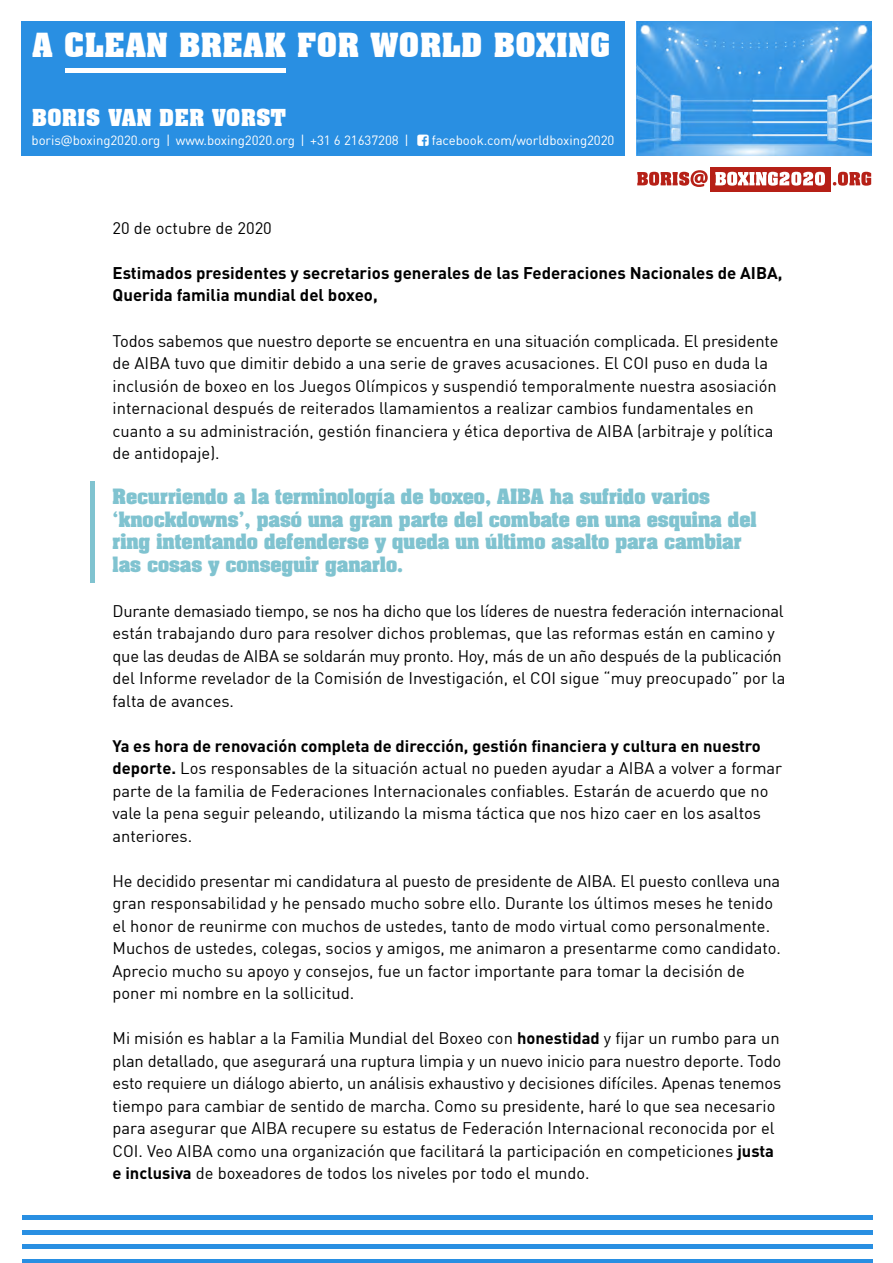
<style>
.page{position:relative;width:893px;height:1263px;background:#fff}
.page>*{position:absolute;margin:0;border:0;box-sizing:border-box;transform-origin:0 0}
.t1{font:700 32.4px "Aachen BT";color:#fff}
.t2{font:700 22.8px "Aachen BT";color:#fff}
.t3{font:700 18px/22.5px "Aachen";color:#80c3d0}
.t4{font:700 16.8px/22.5px "DIN";color:#000}
.t5{font:16.5px/22.5px "DIN";color:#000}
.t6{font:13.2px "DIN";letter-spacing:-.005em;color:#fff}
.s1{font-family:"Open Sans"}
.s2{font-weight:700}
</style>
<div class="page">
<hr style="left:22px;top:1216px;width:850px;height:4px;background:#298fe2">
<div style="left:22px;top:1230px;width:850px;height:5px;background:#298fe2"></div>
<hr style="left:22px;top:1245px;width:850px;height:4px;background:#298fe2">
<hr style="left:22px;top:1259px;width:850px;height:4px;background:#298fe2">
<img style="left:636px;top:21px;width:236px;height:135px">
<div style="left:21px;top:21px;width:603px;height:135px;background:#298fe2"></div>
<hr style="left:65px;top:69px;width:220px;height:4px;background:#fff">
<div style="left:710px;top:167px;width:120px;height:25px;background:#b62017"></div>
<svg style="left:832px;top:172px;width:39px;height:14px"></svg>
<svg style="left:715px;top:172px;width:110px;height:14px"></svg>
<svg style="left:637px;top:170px;width:70px;height:17px"></svg>
<hr style="left:90px;top:481px;width:4px;height:102px;background:#80c3d0">
<h1 class="t1" style="left:32px;top:25px;width:580px">A CLEAN BREAK FOR WORLD BOXING</h1>
<h2 class="t2" style="left:32px;top:103px;width:256px">BORIS VAN DER VORST</h2>
<p class="t6" style="left:32px;top:132px;width:378px">boris<span class="s1">@</span>boxing2020.org | www.boxing2020.org | +31 6 21637208 |</p>
<p class="t6" style="left:432px;top:132px;width:184px">facebook.com/worldboxing2020</p>
<p class="t5" style="left:112px;top:216px;width:161px">20 de octubre de 2020</p>
<p class="t4" style="left:112px;top:261px;width:671px">Estimados presidentes y secretarios generales de las Federaciones Nacionales de AIBA,<br>Querida familia mundial del boxeo,</p>
<p class="t5" style="left:112px;top:329px;width:667px">Todos sabemos que nuestro deporte se encuentra en una situación complicada. El presidente de AIBA tuvo que dimitir debido a una serie de graves acusaciones. El COI puso en duda la inclusión de boxeo en los Juegos Olímpicos y suspendió temporalmente nuestra asosiación internacional después de reiterados llamamientos a realizar cambios fundamentales en cuanto a su administración, gestión financiera y ética deportiva de AIBA (arbitraje y política de antidopaje).</p>
<p class="t3" style="left:112px;top:484px;width:645px">Recurriendo a la terminología de boxeo, AIBA ha sufrido varios ‘knockdowns’, pasó una gran parte del combate en una esquina del ring intentando defenderse y queda un último asalto para cambiar las cosas y conseguir ganarlo.</p>
<p class="t5" style="left:112px;top:599px;width:674px">Durante demasiado tiempo, se nos ha dicho que los líderes de nuestra federación internacional están trabajando duro para resolver dichos problemas, que las reformas están en camino y que las deudas de AIBA se soldarán muy pronto. Hoy, más de un año después de la publicación del Informe revelador de la Comisión de Investigación, el COI sigue “muy preocupado” por la falta de avances.</p>
<p class="t5" style="left:112px;top:734px;width:671px"><span class="s2">Ya es hora de renovación completa de dirección, gestión financiera y cultura en nuestro deporte.</span> Los responsables de la situación actual no pueden ayudar a AIBA a volver a formar parte de la familia de Federaciones Internacionales confiables. Estarán de acuerdo que no vale la pena seguir peleando, utilizando la misma táctica que nos hizo caer en los asaltos anteriores.</p>
<p class="t5" style="left:112px;top:869px;width:670px">He decidido presentar mi candidatura al puesto de presidente de AIBA. El puesto conlleva una gran responsabilidad y he pensado mucho sobre ello. Durante los últimos meses he tenido el honor de reunirme con muchos de ustedes, tanto de modo virtual como personalmente.<br>Muchos de ustedes, colegas, socios y amigos, me animaron a presentarme como candidato.<br>Aprecio mucho su apoyo y consejos, fue un factor importante para tomar la decisión de poner mi nombre en la sollicitud.</p>
<p class="t5" style="left:112px;top:1027px;width:670px">Mi misión es hablar a la Familia Mundial del Boxeo con <span class="s2">honestidad</span> y fijar un rumbo para un plan detallado, que asegurará una ruptura limpia y un nuevo inicio para nuestro deporte. Todo esto requiere un diálogo abierto, un análisis exhaustivo y decisiones difíciles. Apenas tenemos tiempo para cambiar de sentido de marcha. Como su presidente, haré lo que sea necesario para asegurar que AIBA recupere su estatus de Federación Internacional reconocida por el COI. Veo AIBA como una organización que facilitará la participación en competiciones <span class="s2">justa e inclusiva</span> de boxeadores de todos los niveles por todo el mundo.</p>
</div>
